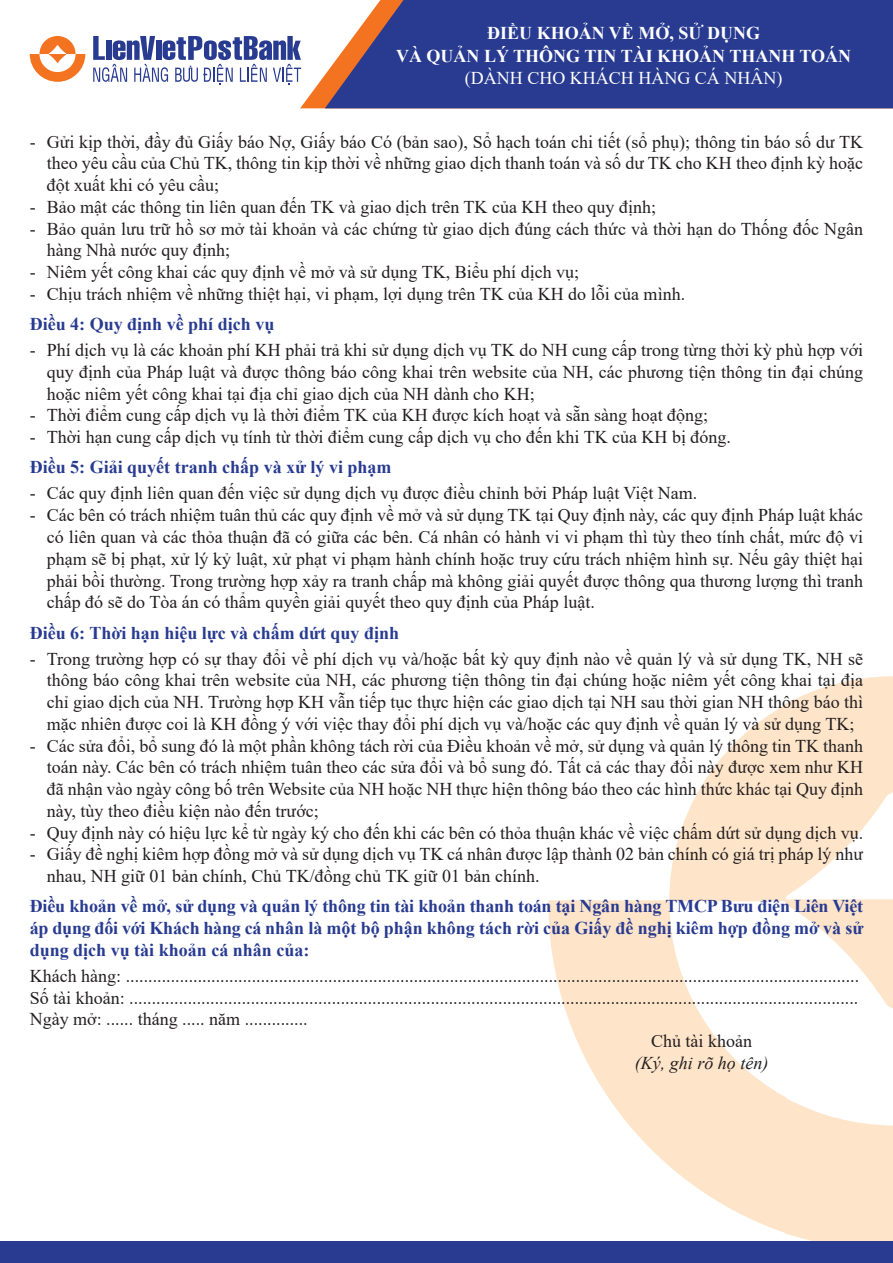
<style>
.page{position:relative;width:893px;height:1263px;background:#fff}
.page>*{position:absolute;margin:0;border:0;box-sizing:border-box;transform-origin:0 0}
.List_Paragraph{font:18px/21.8px "Times New Roman";color:#231f20;text-align:justify}
.head_1{font:700 18px/21.8px "Times New Roman";color:#283b91;text-align:justify}
.t1{font:700 18px/22.5px "Times New Roman";color:#fff;text-align:center}
.t2{font:18px "Times New Roman";color:#fff}
.text_1{font:italic 18px "Times New Roman";color:#231f20}
.text_1-2{font:18px "Times New Roman";color:#231f20}
</style>
<div class="page">
<svg style="left:785px;top:1098px;width:108px;height:144px"></svg>
<svg style="left:548px;top:900px;width:238px;height:333px;fill:#fee4c9"></svg>
<svg style="left:669px;top:676px;width:224px;height:332px"></svg>
<div style="left:0;top:1242px;width:893px;height:21px;background:#283b91"></div>
<svg style="left:300px;top:67px;width:25px;height:41px"></svg>
<svg style="left:325px;top:0;width:568px;height:108px;fill:#283b91"></svg>
<svg style="left:93px;top:36px;width:208px;height:49px"></svg>
<svg style="left:30px;top:36px;width:55px;height:46px"></svg>
<p class="t1" style="left:396px;top:21px;width:457px">ĐIỀU KHOẢN VỀ MỞ, SỬ DỤNG<br>VÀ QUẢN LÝ THÔNG TIN TÀI KHOẢN THANH TOÁN</p>
<p class="t2" style="left:465px;top:66px;width:319px">(DÀNH CHO KHÁCH HÀNG CÁ NHÂN)</p>
<p class="List_Paragraph" style="left:47px;top:130px;width:818px;text-indent:-17px">- Gửi kịp thời, đầy đủ Giấy báo Nợ, Giấy báo Có (bản sao), Sổ hạch toán chi tiết (sổ phụ); thông tin báo số dư TK theo yêu cầu của Chủ TK, thông tin kịp thời về những giao dịch thanh toán và số dư TK cho KH theo định kỳ hoặc đột xuất khi có yêu cầu;</p>
<p class="List_Paragraph" style="left:30px;top:195px;width:628px">- Bảo mật các thông tin liên quan đến TK và giao dịch trên TK của KH theo quy định;</p>
<p class="List_Paragraph" style="left:47px;top:217px;width:818px;text-indent:-17px">- Bảo quản lưu trữ hồ sơ mở tài khoản và các chứng từ giao dịch đúng cách thức và thời hạn do Thống đốc Ngân hàng Nhà nước quy định;</p>
<p class="List_Paragraph" style="left:30px;top:261px;width:551px">- Niêm yết công khai các quy định về mở và sử dụng TK, Biểu phí dịch vụ;</p>
<p class="List_Paragraph" style="left:30px;top:282px;width:657px">- Chịu trách nhiệm về những thiệt hại, vi phạm, lợi dụng trên TK của KH do lỗi của mình.</p>
<p class="head_1" style="left:30px;top:313px;width:246px">Điều 4: Quy định về phí dịch vụ</p>
<p class="List_Paragraph" style="left:47px;top:339px;width:818px;text-indent:-17px">- Phí dịch vụ là các khoản phí KH phải trả khi sử dụng dịch vụ TK do NH cung cấp trong từng thời kỳ phù hợp với quy định của Pháp luật và được thông báo công khai trên website của NH, các phương tiện thông tin đại chúng hoặc niêm yết công khai tại địa chỉ giao dịch của NH dành cho KH;</p>
<p class="List_Paragraph" style="left:30px;top:404px;width:680px">- Thời điểm cung cấp dịch vụ là thời điểm TK của KH được kích hoạt và sẵn sàng hoạt động;</p>
<p class="List_Paragraph" style="left:30px;top:426px;width:703px">- Thời hạn cung cấp dịch vụ tính từ thời điểm cung cấp dịch vụ cho đến khi TK của KH bị đóng.</p>
<p class="head_1" style="left:30px;top:456px;width:363px">Điều 5: Giải quyết tranh chấp và xử lý vi phạm</p>
<p class="List_Paragraph" style="left:30px;top:482px;width:669px">- Các quy định liên quan đến việc sử dụng dịch vụ được điều chỉnh bởi Pháp luật Việt Nam.</p>
<p class="List_Paragraph" style="left:47px;top:504px;width:818px;text-indent:-17px">- Các bên có trách nhiệm tuân thủ các quy định về mở và sử dụng TK tại Quy định này, các quy định Pháp luật khác có liên quan và các thỏa thuận đã có giữa các bên. Cá nhân có hành vi vi phạm thì tùy theo tính chất, mức độ vi phạm sẽ bị phạt, xử lý kỷ luật, xử phạt vi phạm hành chính hoặc truy cứu trách nhiệm hình sự. Nếu gây thiệt hại phải bồi thường. Trong trường hợp xảy ra tranh chấp mà không giải quyết được thông qua thương lượng thì tranh chấp đó sẽ do Tòa án có thẩm quyền giải quyết theo quy định của Pháp luật.</p>
<p class="head_1" style="left:30px;top:621px;width:371px">Điều 6: Thời hạn hiệu lực và chấm dứt quy định</p>
<p class="List_Paragraph" style="left:47px;top:647px;width:818px;text-indent:-17px">- Trong trường hợp có sự thay đổi về phí dịch vụ và/hoặc bất kỳ quy định nào về quản lý và sử dụng TK, NH sẽ thông báo công khai trên website của NH, các phương tiện thông tin đại chúng hoặc niêm yết công khai tại địa chỉ giao dịch của NH. Trường hợp KH vẫn tiếp tục thực hiện các giao dịch tại NH sau thời gian NH thông báo thì mặc nhiên được coi là KH đồng ý với việc thay đổi phí dịch vụ và/hoặc các quy định về quản lý và sử dụng TK;</p>
<p class="List_Paragraph" style="left:47px;top:734px;width:818px;text-indent:-17px">- Các sửa đổi, bổ sung đó là một phần không tách rời của Điều khoản về mở, sử dụng và quản lý thông tin TK thanh toán này. Các bên có trách nhiệm tuân theo các sửa đổi và bổ sung đó. Tất cả các thay đổi này được xem như KH đã nhận vào ngày công bố trên Website của NH hoặc NH thực hiện thông báo theo các hình thức khác tại Quy định này, tùy theo điều kiện nào đến trước;</p>
<p class="List_Paragraph" style="left:30px;top:821px;width:835px">- Quy định này có hiệu lực kể từ ngày ký cho đến khi các bên có thỏa thuận khác về việc chấm dứt sử dụng dịch vụ.</p>
<p class="List_Paragraph" style="left:47px;top:843px;width:818px;text-indent:-17px">- Giấy đề nghị kiêm hợp đồng mở và sử dụng dịch vụ TK cá nhân được lập thành 02 bản chính có giá trị pháp lý như nhau, NH giữ 01 bản chính, Chủ TK/đồng chủ TK giữ 01 bản chính.</p>
<p class="head_1" style="left:30px;top:895px;width:835px">Điều khoản về mở, sử dụng và quản lý thông tin tài khoản thanh toán tại Ngân hàng TMCP Bưu điện Liên Việt áp dụng đối với Khách hàng cá nhân là một bộ phận không tách rời của Giấy đề nghị kiêm hợp đồng mở và sử dụng dịch vụ tài khoản cá nhân của:</p>
<p class="List_Paragraph" style="left:30px;top:964px;width:831px">Khách hàng: ...................................................................................................................................................................</p>
<p class="List_Paragraph" style="left:30px;top:986px;width:830px">Số tài khoản: ..................................................................................................................................................................</p>
<p class="List_Paragraph" style="left:30px;top:1008px;width:280px">Ngày mở: ...... tháng ..... năm ..............</p>
<p class="text_1-2" style="left:651px;top:1028px;width:102px">Chủ tài khoản</p>
<p class="text_1" style="left:635px;top:1050px;width:135px">(Ký, ghi rõ họ tên)</p>
</div>
